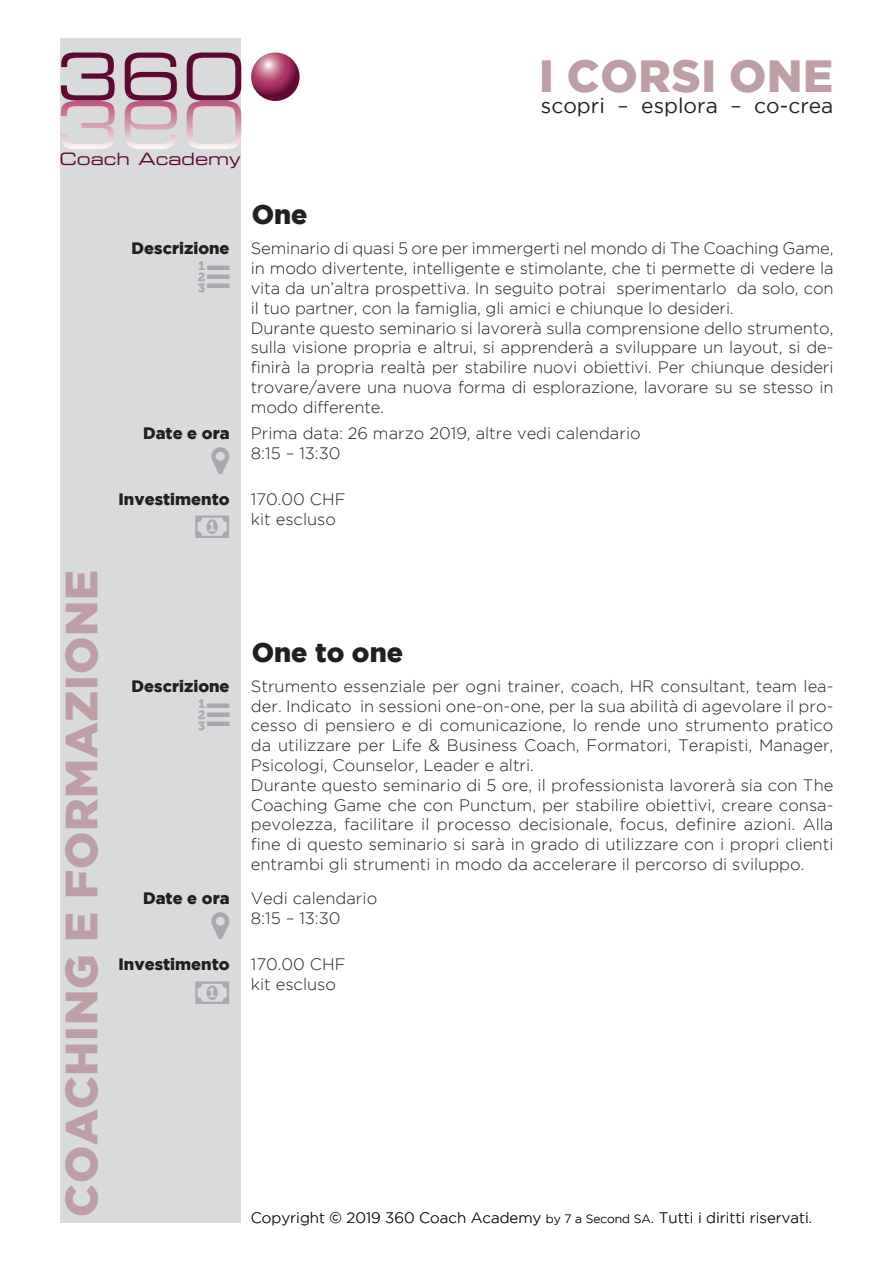
<style>
.page{position:relative;width:893px;height:1263px;background:#fff}
.page>*{position:absolute;margin:0;border:0;box-sizing:border-box;transform-origin:0 0}
.t1{font:64.95px "Eurostile LT Std Ex 2";color:#5f0833}
.Testo_Verticale_Lato{font:900 45px "Gotham";letter-spacing:.015em;color:#bd9fa5}
.Paragraph_Flyer{font:900 27px "Gotham";color:#231f20}
.Paragraph_Flyer-2{font:21px "Gotham";color:#231f20}
.t2{font:16.95px "Eurostile LT Std Ex 2";color:#5f0833}
.Paragraph_Flyer-3{font:300 16.5px/19.8px "Gotham";color:#231f20;text-align:justify}
.Paragraph_Flyer-4{font:900 16.5px "Gotham";color:#231f20}
.Colonna_Testo{font:300 15px "Gotham";color:#231f20}
.s1{font-size:12px}
</style>
<div class="page">
<div style="left:60px;top:38px;width:181px;height:1184px;background:#d9dadc"></div>
<svg style="left:61px;top:101px;width:54px;height:48px"></svg>
<svg style="left:125px;top:101px;width:52px;height:48px"></svg>
<svg style="left:187px;top:101px;width:54px;height:48px"></svg>
<svg style="left:251px;top:53px;width:49px;height:48px;background:#a0456b"></svg>
<h1 class="t1" style="left:56px;top:32px;width:190px">360</h1>
<p class="Testo_Verticale_Lato" style="left:539px;top:50px;width:296px">I CORSI ONE</p>
<p class="Paragraph_Flyer-2" style="left:541px;top:94px;width:294px">scopri – esplora – co-crea</p>
<p class="t2" style="left:60px;top:147px;width:183px">Coach Academy</p>
<p class="Paragraph_Flyer" style="left:252px;top:199px;width:57px">One</p>
<p class="Paragraph_Flyer-4" style="left:132px;top:239px;width:99px">Descrizione</p>
<p class="Paragraph_Flyer-3" style="left:251px;top:238px;width:584px">Seminario di quasi 5 ore per immergerti nel mondo di The Coaching Game, in modo divertente, intelligente e stimolante, che ti permette di vedere la vita da un’altra prospettiva. In seguito potrai sperimentarlo da solo, con il tuo partner, con la famiglia, gli amici e chiunque lo desideri.</p>
<p class="Paragraph_Flyer-3" style="left:251px;top:318px;width:584px">Durante questo seminario si lavorerà sulla comprensione dello strumento, sulla visione propria e altrui, si apprenderà a sviluppare un layout, si de&shy;finirà la propria realtà per stabilire nuovi obiettivi. Per chiunque desideri trovare/avere una nuova forma di esplorazione, lavorare su se stesso in modo differente.</p>
<h2 class="Testo_Verticale_Lato" style="left:55px;top:1217px;width:648px;rotate:-90deg">COACHING E FORMAZIONE</h2>
<p class="Paragraph_Flyer-4" style="left:143px;top:423px;width:88px">Date e ora</p>
<p class="Paragraph_Flyer-3" style="left:251px;top:423px;width:391px">Prima data: 26 marzo 2019, altre vedi calendario<br>8:15 – 13:30</p>
<p class="Paragraph_Flyer-4" style="left:119px;top:490px;width:113px">Investimento</p>
<p class="Paragraph_Flyer-3" style="left:251px;top:489px;width:96px">170.00 CHF</p>
<p class="Paragraph_Flyer-3" style="left:251px;top:509px;width:87px">kit escluso</p>
<p class="Paragraph_Flyer" style="left:252px;top:637px;width:153px">One to one</p>
<p class="Paragraph_Flyer-4" style="left:132px;top:676px;width:99px">Descrizione</p>
<p class="Paragraph_Flyer-3" style="left:251px;top:676px;width:584px">Strumento essenziale per ogni trainer, coach, HR consultant, team lea&shy;der. Indicato in sessioni one-on-one, per la sua abilità di agevolare il pro&shy;cesso di pensiero e di comunicazione, lo rende uno strumento pratico da utilizzare per Life &amp; Business Coach, Formatori, Terapisti, Manager, Psicologi, Counselor, Leader e altri.</p>
<p class="Paragraph_Flyer-3" style="left:251px;top:775px;width:584px">Durante questo seminario di 5 ore, il professionista lavorerà sia con The Coaching Game che con Punctum, per stabilire obiettivi, creare consa&shy;pevolezza, facilitare il processo decisionale, focus, definire azioni. Alla fine di questo seminario si sarà in grado di utilizzare con i propri clienti entrambi gli strumenti in modo da accelerare il percorso di sviluppo.</p>
<p class="Paragraph_Flyer-4" style="left:143px;top:889px;width:88px">Date e ora</p>
<p class="Paragraph_Flyer-3" style="left:251px;top:888px;width:128px">Vedi calendario<br>8:15 – 13:30</p>
<p class="Paragraph_Flyer-4" style="left:119px;top:955px;width:113px">Investimento</p>
<p class="Paragraph_Flyer-3" style="left:251px;top:954px;width:96px">170.00 CHF</p>
<p class="Paragraph_Flyer-3" style="left:251px;top:974px;width:87px">kit escluso</p>
<p class="Colonna_Testo" style="left:251px;top:1209px;width:563px">Copyright © 2019 360 Coach Academy <span class="s1">by 7 a Second SA</span>. Tutti i diritti riservati.</p>
</div>
